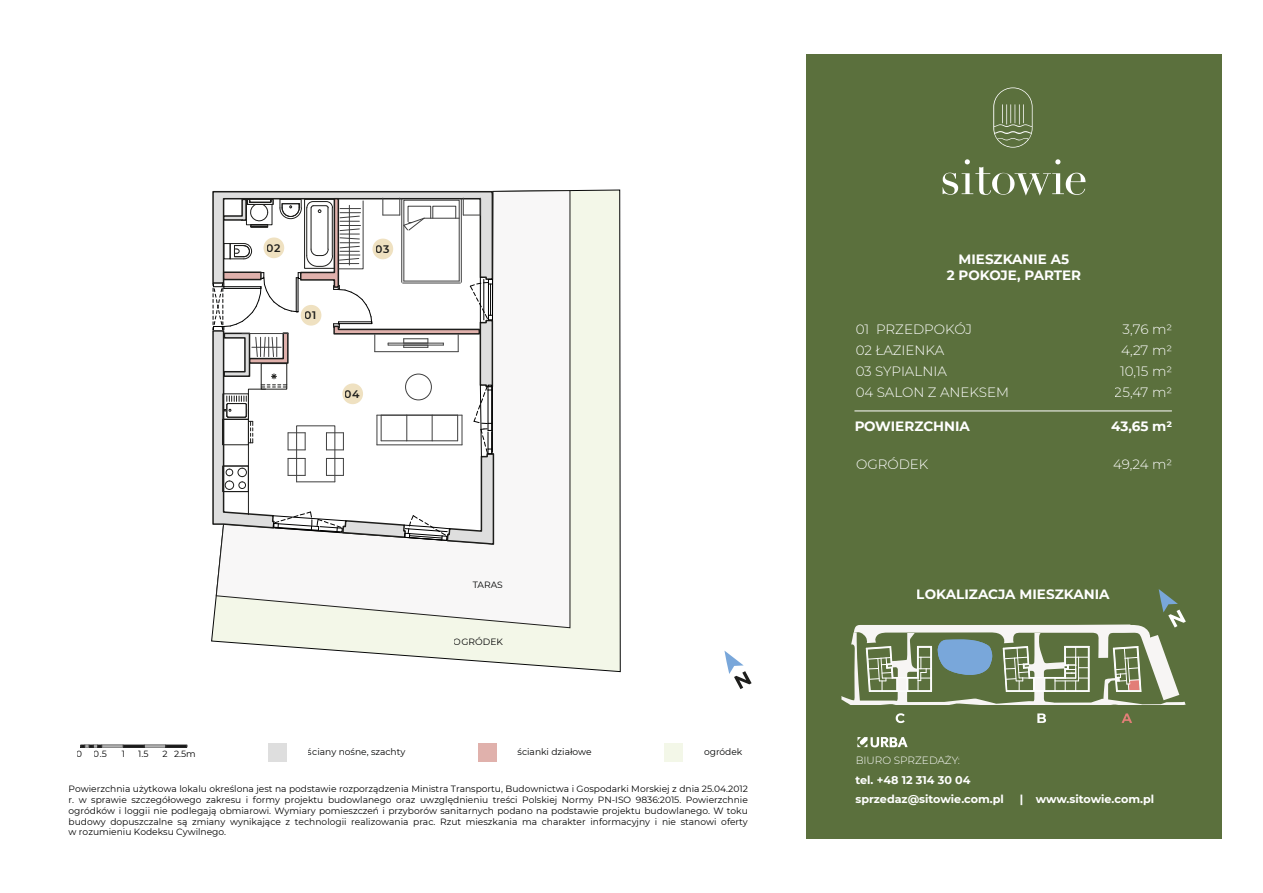
<style>
.page{position:relative;width:1263px;height:893px;background:#fff}
.page>*{position:absolute;margin:0;border:0;box-sizing:border-box;transform-origin:0 0}
.t1{font:300 13.5px/21px "Montserrat";color:#fff}
.t2{font:700 13.5px/16.2px "Montserrat";color:#fff;text-align:center}
.t3{font:700 11.25px/19.5px "Montserrat";color:#fff}
.t4{font:600 10.95px "Montserrat";letter-spacing:-.005em;color:#1e1e1c}
.t5{font:300 10.5px "Montserrat";color:#fff}
.t6{font:9.15px/10.9px "Montserrat";color:#010101;text-align:justify}
.t7{font:9.15px "Montserrat";color:#010202}
.t8{font:9px "Montserrat";color:#010101}
</style>
<div class="page">
<svg style="left:724px;top:651px;width:28px;height:38px"></svg>
<div style="left:806px;top:54px;width:415px;height:784px;background:#5b703d"></div>
<hr style="left:855px;top:411px;width:316px;height:1px;background:#fff">
<svg style="left:857px;top:737px;width:51px;height:10px"></svg>
<svg style="left:942px;top:159px;width:143px;height:37px"></svg>
<svg style="left:993px;top:87px;width:39px;height:61px"></svg>
<div style="left:478px;top:743px;width:18px;height:18px;background:#e0b1ac"></div>
<div style="left:268px;top:743px;width:19px;height:18px;background:#dedede"></div>
<div style="left:664px;top:743px;width:19px;height:18px;background:#f3f7e8"></div>
<div style="left:81px;top:745px;width:106px;height:2px;border:1px solid #3f3f3f"></div>
<svg style="left:81px;top:745px;width:22px;height:2px"></svg>
<svg style="left:841px;top:589px;width:345px;height:116px"></svg>
<svg style="left:211px;top:189px;width:410px;height:483px"></svg>
<svg style="left:216px;top:190px;width:354px;height:438px"></svg>
<svg style="left:212px;top:190px;width:283px;height:356px"></svg>
<svg style="left:1037px;top:713px;width:9px;height:10px"></svg>
<svg style="left:896px;top:713px;width:9px;height:10px"></svg>
<svg style="left:1121px;top:713px;width:11px;height:10px"></svg>
<p class="t4" style="left:267px;top:240px;width:15px">02</p>
<p class="t4" style="left:376px;top:241px;width:15px">03</p>
<p class="t4" style="left:305px;top:308px;width:13px">01</p>
<p class="t4" style="left:345px;top:386px;width:16px">04</p>
<p class="t7" style="left:473px;top:579px;width:32px">TARAS</p>
<p class="t7" style="left:454px;top:635px;width:51px">OGRÓDEK</p>
<p class="t8" style="left:77px;top:748px;width:31px">0 0.5</p>
<p class="t8" style="left:122px;top:748px;width:5px">1</p>
<p class="t8" style="left:138px;top:748px;width:12px">1.5</p>
<p class="t8" style="left:163px;top:748px;width:35px">2 2.5m</p>
<p class="t7" style="left:308px;top:745px;width:99px">ściany nośne, szachty</p>
<p class="t7" style="left:518px;top:745px;width:75px">ścianki działowe</p>
<p class="t7" style="left:704px;top:745px;width:40px">ogródek</p>
<p class="t6" style="left:69px;top:783px;width:681px">Powierzchnia użytkowa lokalu określona jest na podstawie rozporządzenia Ministra Transportu, Budownictwa i Gospodarki Morskiej z dnia 25.04.2012 r. w sprawie szczegółowego zakresu i formy projektu budowlanego oraz uwzględnieniu treści Polskiej Normy PN-ISO 9836:2015. Powierzchnie ogródków i loggii nie podlegają obmiarowi. Wymiary pomieszczeń i przyborów sanitarnych podano na podstawie projektu budowlanego. W toku budowy dopuszczalne są zmiany wynikające z technologii realizowania prac. Rzut mieszkania ma charakter informacyjny i nie stanowi oferty w rozumieniu Kodeksu Cywilnego.</p>
<h1 class="t2" style="left:947px;top:250px;width:136px">MIESZKANIE A5<br>2 POKOJE, PARTER</h1>
<h1 class="t1" style="left:855px;top:318px;width:155px">01 PRZEDPOKÓJ<br>02 ŁAZIENKA<br>03 SYPIALNIA<br>04 SALON Z ANEKSEM</h1>
<h1 class="t1" style="left:1115px;top:318px;width:59px;text-align:center">3,76 m2<br>4,27 m2<br>10,15 m2<br>25,47 m2</h1>
<h1 class="t2" style="left:854px;top:418px;width:117px">POWIERZCHNIA</h1>
<h1 class="t2" style="left:1111px;top:418px;width:63px">43,65 m2</h1>
<h1 class="t1" style="left:856px;top:454px;width:74px">OGRÓDEK</h1>
<h1 class="t1" style="left:1113px;top:454px;width:61px">49,24 m2</h1>
<h1 class="t2" style="left:917px;top:585px;width:194px">LOKALIZACJA MIESZKANIA</h1>
<p class="t5" style="left:855px;top:754px;width:106px">BIURO SPRZEDAŻY:</p>
<p class="t3" style="left:855px;top:770px;width:150px">tel. +48 12 314 30 04 sprzedaz@sitowie.com.pl</p>
<p class="t3" style="left:1020px;top:789px;width:136px">| www.sitowie.com.pl</p>
</div>
